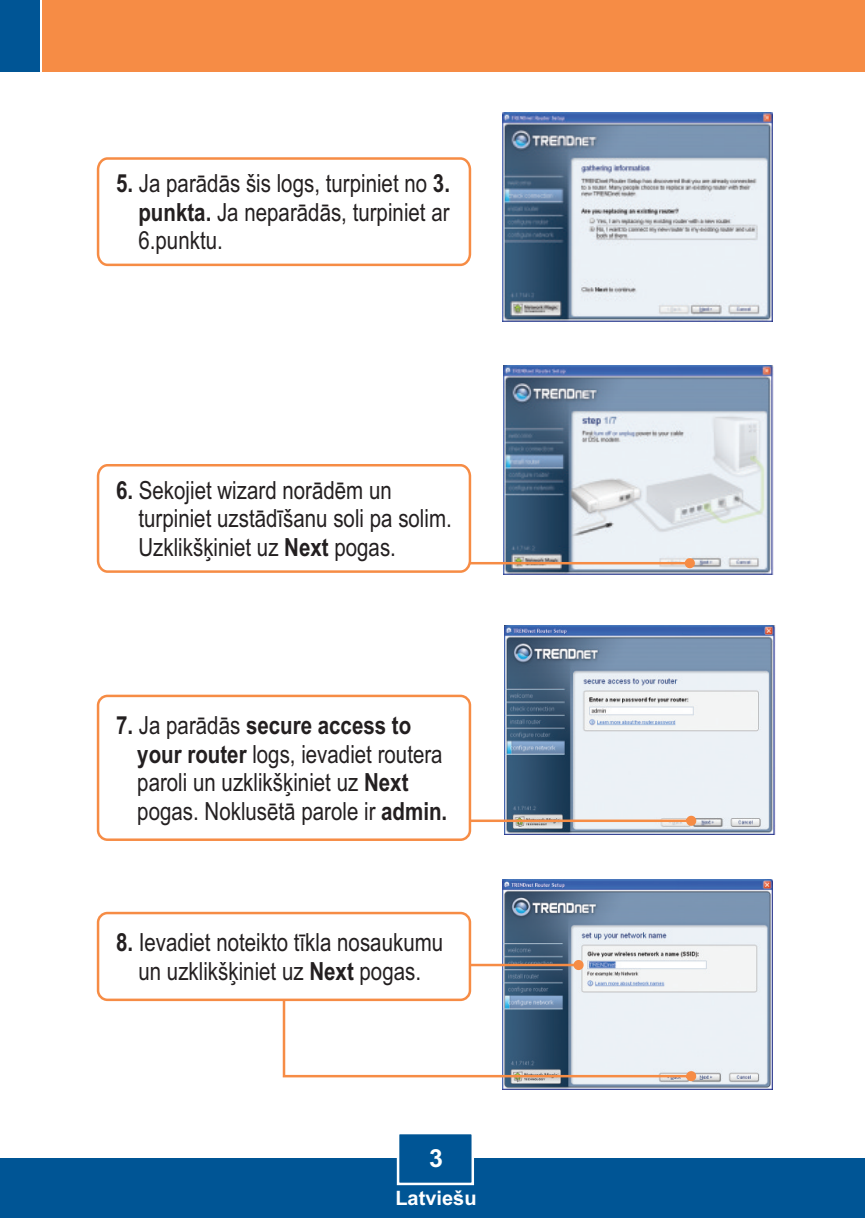
<style>
.page{position:relative;width:865px;height:1218px;background:#fff}
.page>*{position:absolute;margin:0;border:0;box-sizing:border-box;transform-origin:0 0}
.t1{font:25px/28.5px "Arial Narrow";color:#231f20}
.t2{font:700 25px "Arial";color:#fff}
.t3{font:700 20px "Arial";color:#fff}
.s1{font-weight:700}
</style>
<div class="page">
<img style="left:505px;top:625px;width:270px;height:209px">
<img style="left:503px;top:366px;width:270px;height:209px">
<img style="left:503px;top:880px;width:270px;height:209px">
<img style="left:503px;top:112px;width:270px;height:210px">
<div style="left:0;top:1159px;width:865px;height:59px;background:#005595"></div>
<div style="left:42px;top:0;width:823px;height:72px;background:#f68c45"></div>
<div style="left:0;top:0;width:40px;height:72px;background:#005595"></div>
<svg style="left:395px;top:1134px;width:80px;height:52px"></svg>
<svg style="left:283px;top:921px;width:413px;height:160px"></svg>
<svg style="left:471px;top:960px;width:112px;height:10px"></svg>
<svg style="left:471px;top:816px;width:225px;height:10px;background:#ddc4b3"></svg>
<div style="left:97px;top:912px;width:374px;height:89px;background:#fff;border:3px solid #f68c45;border-radius:9px"></div>
<svg style="left:96px;top:157px;width:376px;height:110px"></svg>
<div style="left:97px;top:695px;width:374px;height:146px;background:#fff;border:3px solid #f68c45;border-radius:9px"></div>
<svg style="left:96px;top:463px;width:599px;height:111px"></svg>
<p class="t1" style="left:138px;top:171px;width:313px;text-align:justify;text-indent:-22px"><span class="s1">5.</span> Ja parâdâs ðis logs, turpiniet no <span class="s1">3. punkta.</span> Ja neparâdâs, turpiniet ar 6.punktu.</p>
<p class="t1" style="left:138px;top:478px;width:315px;text-indent:-22px"><span class="s1">6.</span> Sekojiet wizard norâdçm un turpiniet uzstâdîðanu soli pa solim.<br>Uzklikðíiniet uz <span class="s1">Next</span> pogas.</p>
<p class="t1" style="left:137px;top:713px;width:311px;text-indent:-21px"><span class="s1">7.</span> Ja parâdâs <span class="s1">secure access to your router</span> logs, ievadiet routera paroli un uzklikðíiniet uz <span class="s1">Next </span>pogas. Noklusçtâ parole ir <span class="s1">admin.</span></p>
<p class="t1" style="left:116px;top:930px;width:329px;text-align:center"><span class="s1">8.</span> Ievadiet noteikto tîkla nosaukumu un uzklikðíiniet uz <span class="s1">Next</span> pogas.</p>
<p class="t2" style="left:429px;top:1149px;width:15px">3</p>
<p class="t3" style="left:395px;top:1190px;width:83px">Latviešu</p>
</div>
